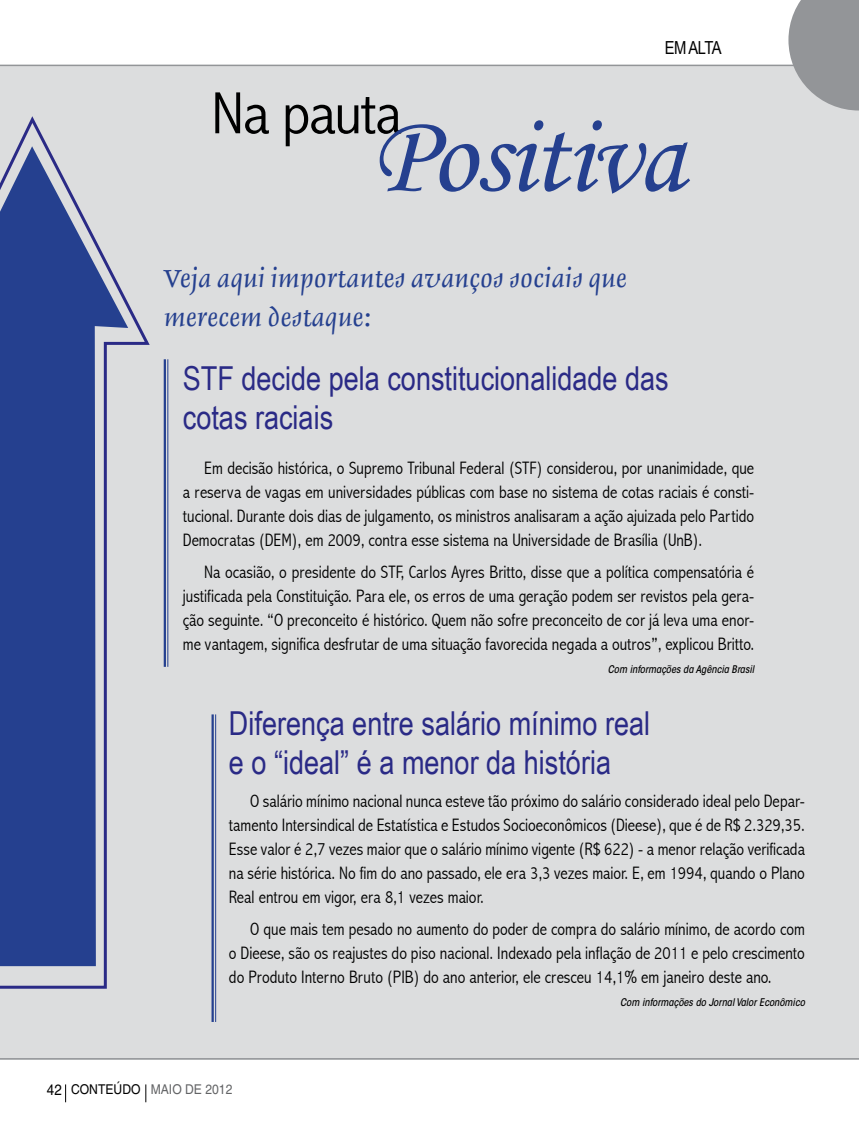
<style>
.page{position:relative;width:859px;height:1131px;background:#fff}
.page>*{position:absolute;margin:0;border:0;box-sizing:border-box;transform-origin:0 0}
.t1{font:112.5px "Monotype Corsiva";letter-spacing:-.02em;color:#25408f}
.t2{font:300 condensed 60px "Abadi";letter-spacing:-.02em;color:#000;scale:1.1 1}
.t3{font:33px/39.6px "Arial Narrow";color:#2a2a86}
.t4{font:33px/39.6px "Delphin I";color:#25408f}
.t5{font:300 condensed 18px/24px "Abadi";color:#000;text-align:justify}
.t6{font:18px "Arial Narrow";letter-spacing:-.06em;color:#000}
.t7{font:13.5px "Helvetica";color:#636466;scale:.9 1}
.t8{font:10.5px "ITC Avant Garde MM Oblique 455 450";letter-spacing:-.16em;color:#000}
.s1{font-size:15px;color:#000}
.s2{color:#000}
</style>
<div class="page">
<svg style="left:65px;top:1084px;width:1px;height:18px"></svg>
<svg style="left:145px;top:1084px;width:1px;height:18px"></svg>
<div style="left:0;top:65px;width:859px;height:995px;background:#dcddde"></div>
<svg style="left:0;top:116px;width:150px;height:873px"></svg>
<svg style="left:788px;top:0;width:71px;height:111px"></svg>
<hr style="left:0;top:65px;width:859px;height:1px;background:#939598">
<hr style="left:0;top:1058px;width:859px;height:2px;background:#939598">
<hr style="left:215px;top:714px;width:1px;height:308px;background:#25408f">
<hr style="left:212px;top:714px;width:2px;height:308px;background:#25408f">
<hr style="left:167px;top:359px;width:1px;height:308px;background:#25408f">
<hr style="left:164px;top:359px;width:2px;height:308px;background:#25408f">
<p class="t6" style="left:665px;top:35px;width:58px">EM ALTA</p>
<h2 class="t2" style="left:211px;top:78px;width:175px">Na pauta</h2>
<h1 class="t1" style="left:371px;top:87px;width:314px">Positiva</h1>
<h3 class="t4" style="left:164px;top:258px;width:464px">Veja aqui importantes avanços sociais que merecem destaque:</h3>
<h3 class="t3" style="left:183px;top:357px;width:487px">STF decide pela constitucionalidade das cotas raciais</h3>
<p class="t5" style="left:183px;top:456px;width:573px;text-indent:21px">Em decisão histórica, o Supremo Tribunal Federal (STF) considerou, por unanimidade, que a reserva de vagas em universidades públicas com base no sistema de cotas raciais é consti&shy;tucional. Durante dois dias de julgamento, os ministros analisaram a ação ajuizada pelo Partido Democratas (DEM), em 2009, contra esse sistema na Universidade de Brasília (UnB).</p>
<p class="t5" style="left:183px;top:560px;width:573px;text-indent:21px">Na ocasião, o presidente do STF, Carlos Ayres Britto, disse que a política compensatória é justificada pela Constituição. Para ele, os erros de uma geração podem ser revistos pela gera&shy;ção seguinte. “O preconceito é histórico. Quem não sofre preconceito de cor já leva uma enor&shy;me vantagem, significa desfrutar de uma situação favorecida negada a outros”, explicou Britto.</p>
<p class="t8" style="left:608px;top:662px;width:148px">Com informações da Agência Brasil</p>
<h3 class="t3" style="left:229px;top:702px;width:423px">Diferença entre salário mínimo real e o “ideal” é a menor da história</h3>
<p class="t5" style="left:229px;top:789px;width:577px;text-indent:21px">O salário mínimo nacional nunca esteve tão próximo do salário considerado ideal pelo Depar&shy;tamento Intersindical de Estatística e Estudos Socioeconômicos (Dieese), que é de R$ 2.329,35.<br>Esse valor é 2,7 vezes maior que o salário mínimo vigente (R$ 622) - a menor relação verificada na série histórica. No fim do ano passado, ele era 3,3 vezes maior. E, em 1994, quando o Plano Real entrou em vigor, era 8,1 vezes maior.</p>
<p class="t5" style="left:229px;top:917px;width:577px;text-indent:21px">O que mais tem pesado no aumento do poder de compra do salário mínimo, de acordo com o Dieese, são os reajustes do piso nacional. Indexado pela inflação de 2011 e pelo crescimento do Produto Interno Bruto (PIB) do ano anterior, ele cresceu 14,1% em janeiro deste ano.</p>
<p class="t8" style="left:620px;top:995px;width:188px">Com informações do Jornal Valor Econômico</p>
<p class="t7" style="left:47px;top:1081px;width:208px"><span class="s1">42</span> <span class="s2">CONTEÚDO</span> MAIO DE 2012</p>
</div>
